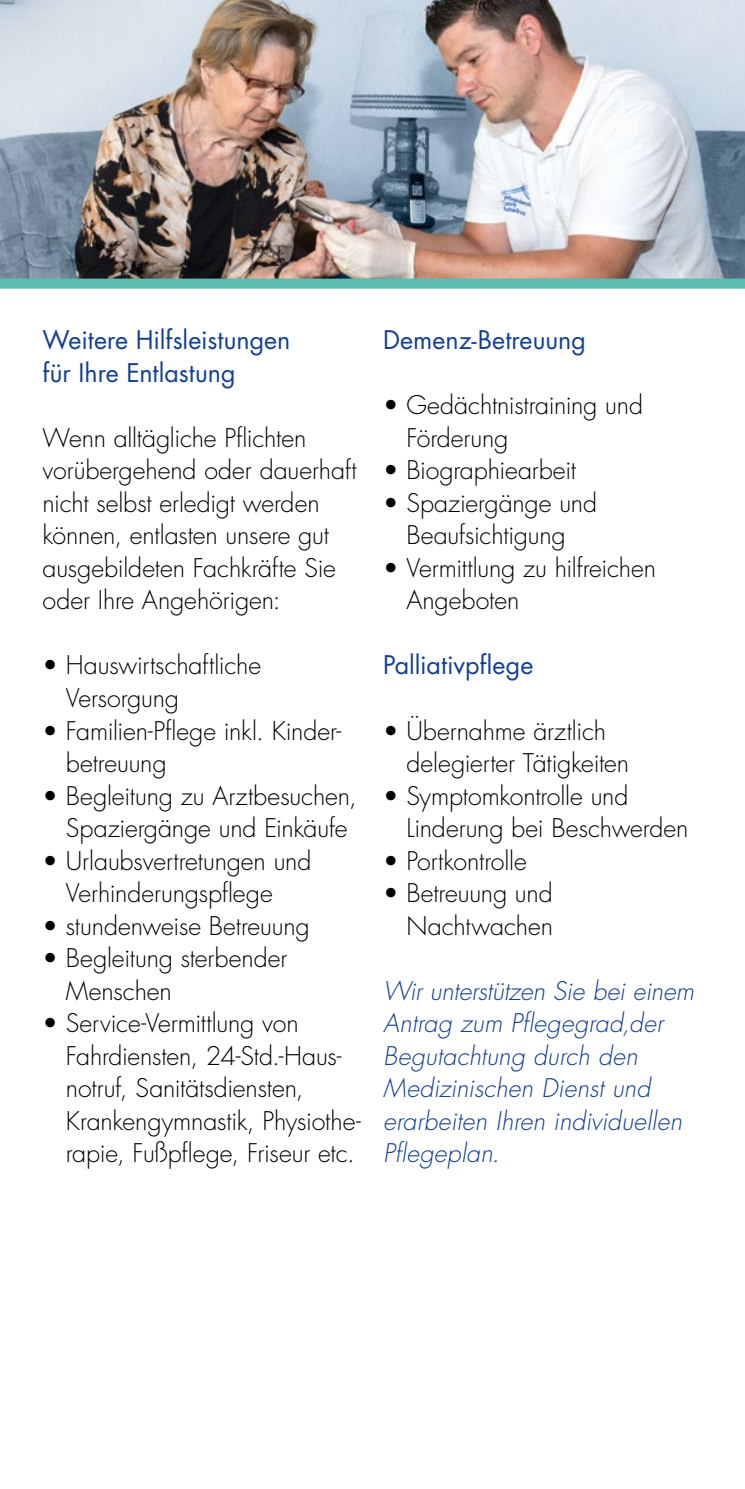
<style>
.page{position:relative;width:745px;height:1489px;background:#fff}
.page>*{position:absolute;margin:0;border:0;box-sizing:border-box;transform-origin:0 0}
.t1{font:300 25px/32.5px "Futura";letter-spacing:-.005em;color:#000}
.t2{font:italic 300 25px/32.5px "Futura";letter-spacing:.005em;color:#134094}
.t3{font:25px/32.5px "Futura";color:#134094}
</style>
<div class="page">
<img style="left:0;top:0;width:744px;height:278px">
<div style="left:0;top:278px;width:744px;height:10px;background:#5bbdad"></div>
<p class="t3" style="left:43px;top:323px;width:249px">Weitere Hilfsleistungen für Ihre Entlastung</p>
<p class="t1" style="left:43px;top:422px;width:315px">Wenn alltägliche Pflichten vorübergehend oder dauerhaft nicht selbst erledigt werden können, entlasten unsere gut ausgebildeten Fachkräfte Sie oder Ihre Angehörigen:</p>
<p class="t1" style="left:66px;top:649px;width:197px;text-indent:-23px">• Hauswirtschaftliche<br>Versorgung</p>
<p class="t1" style="left:66px;top:714px;width:276px;text-indent:-23px">• Familien-Pflege inkl. Kinder&shy;betreuung</p>
<p class="t1" style="left:43px;top:779px;width:315px;text-align:center">• Begleitung zu Arztbesuchen,<br>Spaziergänge und Einkäufe</p>
<p class="t1" style="left:66px;top:844px;width:247px;text-indent:-23px">• Urlaubsvertretungen und<br>Verhinderungspflege</p>
<p class="t1" style="left:43px;top:909px;width:268px">• stundenweise Betreuung</p>
<p class="t1" style="left:66px;top:942px;width:223px;text-indent:-23px">• Begleitung sterbender<br>Menschen</p>
<p class="t1" style="left:66px;top:1007px;width:296px;text-indent:-23px">• Service-Vermittlung von<br>Fahrdiensten, 24-Std.-Haus&shy;notruf, Sanitätsdiensten,<br>Krankengymnastik, Physiothe&shy;rapie, Fußpflege, Friseur etc.</p>
<p class="t3" style="left:383px;top:323px;width:204px">Demenz-Betreuung</p>
<p class="t1" style="left:406px;top:389px;width:238px;text-indent:-23px">• Gedächtnistraining und<br>Förderung</p>
<p class="t1" style="left:383px;top:454px;width:194px">• Biographiearbeit</p>
<p class="t1" style="left:383px;top:487px;width:215px;text-align:center">• Spaziergänge und<br>Beaufsichtigung</p>
<p class="t1" style="left:406px;top:552px;width:251px;text-indent:-23px">• Vermittlung zu hilfreichen<br>Angeboten</p>
<p class="t3" style="left:383px;top:648px;width:152px">Palliativpflege</p>
<p class="t1" style="left:406px;top:714px;width:224px;text-indent:-23px">• Übernahme ärztlich delegierter Tätigkeiten</p>
<p class="t1" style="left:406px;top:779px;width:283px;text-indent:-23px">• Symptomkontrolle und<br>Linderung bei Beschwerden</p>
<p class="t1" style="left:383px;top:844px;width:145px">• Portkontrolle</p>
<p class="t1" style="left:383px;top:877px;width:171px;text-align:right">• Betreuung und<br>Nachtwachen</p>
<p class="t2" style="left:383px;top:974px;width:312px">Wir unterstützen Sie bei einem<br>Antrag zum Pflegegrad,der<br>Begutachtung durch den<br>Medizinischen Dienst und erarbeiten Ihren individuellen<br>Pflegeplan.</p>
</div>
